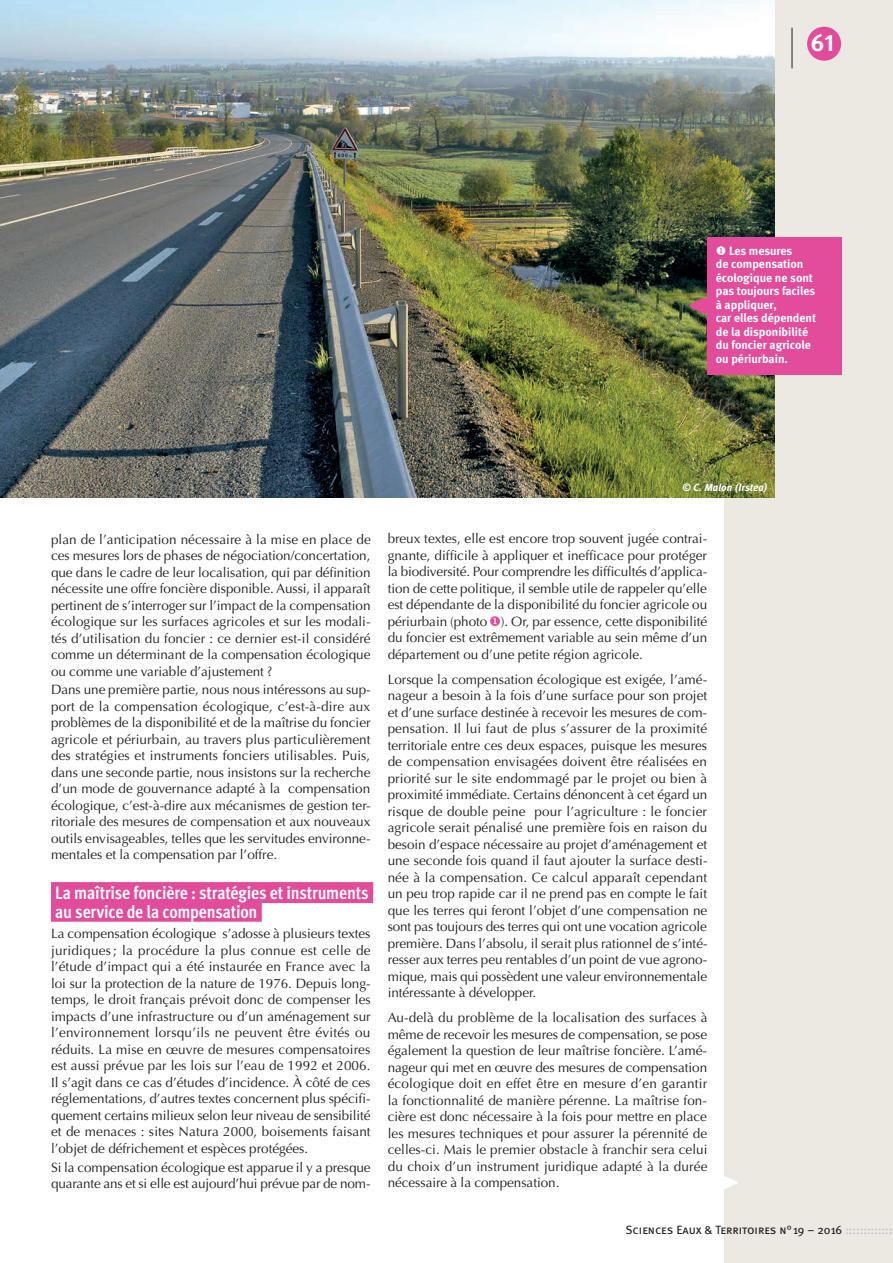
<style>
.page{position:relative;width:893px;height:1263px;background:#fff}
.page>*{position:absolute;margin:0;border:0;box-sizing:border-box;transform-origin:0 0}
.t1{font:24px "Meta Bold Caps Expert";color:#fff}
.t2{font:700 18px/18.6px "Meta Cond OT";letter-spacing:-.015em;color:#fff}
.t3{font:13.5px/16.5px "Optima";letter-spacing:-.005em;color:#231f20;text-align:justify}
.t4{font:12px/13.5px "Meta Bold LF";color:#fff}
.t5{font:12px "Meta Book Caps";letter-spacing:-.005em;color:#231f20}
.t6{font:italic 10.5px "Meta Bold LF";color:#fff}
.s1{color:#e34b9b}
.s2{color:#bcbdc0}
</style>
<div class="page">
<div style="left:724px;top:0;width:169px;height:1263px;background:#ece9e3"></div>
<img style="left:0;top:0;width:775px;height:497px">
<div style="left:51px;top:882px;width:322px;height:21px;background:#e34b9b"></div>
<div style="left:51px;top:901px;width:211px;height:21px;background:#e34b9b"></div>
<svg style="left:724px;top:1176px;width:14px;height:13px"></svg>
<div style="left:707px;top:237px;width:135px;height:137px;background:#e34b9b"></div>
<svg style="left:681px;top:294px;width:26px;height:24px"></svg>
<div style="left:807px;top:27px;width:34px;height:34px;background:#e34b9b;border-radius:50%"></div>
<hr style="left:792px;top:28px;width:1px;height:40px;background:#231f20">
<h1 class="t1" style="left:811px;top:28px;width:25px">61</h1>
<p class="t4" style="left:716px;top:244px;width:102px">◆ Les mesures<br>de compensation écologique ne sont pas toujours faciles à appliquer,<br>car elles dépendent de la disponibilité du foncier agricole ou périurbain.</p>
<p class="t3" style="left:51px;top:531px;width:321px">plan de l’anticipation nécessaire à la mise en place de ces mesures lors de phases de négociation/concertation, que dans le cadre de leur localisation, qui par définition nécessite une offre foncière disponible. Aussi, il apparaît pertinent de s’interroger sur l’impact de la compensation écologique sur les surfaces agricoles et sur les modali&shy;tés d’utilisation du foncier : ce dernier est-il considéré comme un déterminant de la compensation écologique ou comme une variable d’ajustement ?</p>
<p class="t3" style="left:51px;top:681px;width:321px">Dans une première partie, nous nous intéressons au sup&shy;port de la compensation écologique, c’est-à-dire aux problèmes de la disponibilité et de la maîtrise du foncier agricole et périurbain, au travers plus particulièrement des stratégies et instruments fonciers utilisables. Puis, dans une seconde partie, nous insistons sur la recherche d’un mode de gouvernance adapté à la compensation écologique, c’est-à-dire aux mécanismes de gestion ter&shy;ritoriale des mesures de compensation et aux nouveaux outils envisageables, telles que les servitudes environne&shy;mentales et la compensation par l’offre.</p>
<h2 class="t2" style="left:55px;top:884px;width:315px">La maîtrise foncière : stratégies et instruments au service de la compensation</h2>
<p class="t3" style="left:51px;top:926px;width:321px">La compensation écologique s’adosse à plusieurs textes juridiques; la procédure la plus connue est celle de l’étude d’impact qui a été instaurée en France avec la loi sur la protection de la nature de 1976. Depuis long&shy;temps, le droit français prévoit donc de compenser les impacts d’une infrastructure ou d’un aménagement sur l’environnement lorsqu’ils ne peuvent être évités ou réduits. La mise en œuvre de mesures compensatoires est aussi prévue par les lois sur l’eau de 1992 et 2006.<br>Il s’agit dans ce cas d’études d’incidence. À côté de ces réglementations, d’autres textes concernent plus spécifi&shy;quement certains milieux selon leur niveau de sensibilité et de menaces : sites Natura 2000, boisements faisant l’objet de défrichement et espèces protégées.</p>
<p class="t3" style="left:51px;top:1159px;width:321px">Si la compensation écologique est apparue il y a presque quarante ans et si elle est aujourd’hui prévue par de nom-</p>
<p class="t6" style="left:682px;top:481px;width:86px">© C. Malon (Irstea)</p>
<p class="t3" style="left:388px;top:531px;width:321px">breux textes, elle est encore trop souvent jugée contrai&shy;gnante, difficile à appliquer et inefficace pour protéger la biodiversité. Pour comprendre les difficultés d’applica&shy;tion de cette politique, il semble utile de rappeler qu’elle est dépendante de la disponibilité du foncier agricole ou périurbain (photo<span class="s1">◆</span>). Or, par essence, cette disponibilité du foncier est extrêmement variable au sein même d’un département ou d’une petite région agricole.</p>
<p class="t3" style="left:388px;top:671px;width:321px">Lorsque la compensation écologique est exigée, l’amé&shy;nageur a besoin à la fois d’une surface pour son projet et d’une surface destinée à recevoir les mesures de com&shy;pensation. Il lui faut de plus s’assurer de la proximité territoriale entre ces deux espaces, puisque les mesures de compensation envisagées doivent être réalisées en priorité sur le site endommagé par le projet ou bien à proximité immédiate. Certains dénoncent à cet égard un risque de double peine pour l’agriculture : le foncier agricole serait pénalisé une première fois en raison du besoin d’espace nécessaire au projet d’aménagement et une seconde fois quand il faut ajouter la surface desti&shy;née à la compensation. Ce calcul apparaît cependant un peu trop rapide car il ne prend pas en compte le fait que les terres qui feront l’objet d’une compensation ne sont pas toujours des terres qui ont une vocation agricole première. Dans l’absolu, il serait plus rationnel de s’inté&shy;resser aux terres peu rentables d’un point de vue agrono&shy;mique, mais qui possèdent une valeur environnementale intéressante à développer.</p>
<p class="t3" style="left:388px;top:1010px;width:321px">Au-delà du problème de la localisation des surfaces à même de recevoir les mesures de compensation, se pose également la question de leur maîtrise foncière. L’amé&shy;nageur qui met en œuvre des mesures de compensation écologique doit en effet être en mesure d’en garantir la fonctionnalité de manière pérenne. La maîtrise fon&shy;cière est donc nécessaire à la fois pour mettre en place les mesures techniques et pour assurer la pérennité de celles-ci. Mais le premier obstacle à franchir sera celui du choix d’un instrument juridique adapté à la durée nécessaire à la compensation.</p>
<p class="t5" style="left:625px;top:1223px;width:268px">Sciences Eaux &amp; Territoires n° 19 – 2016 <span class="s2">:::::::::::::</span></p>
</div>
